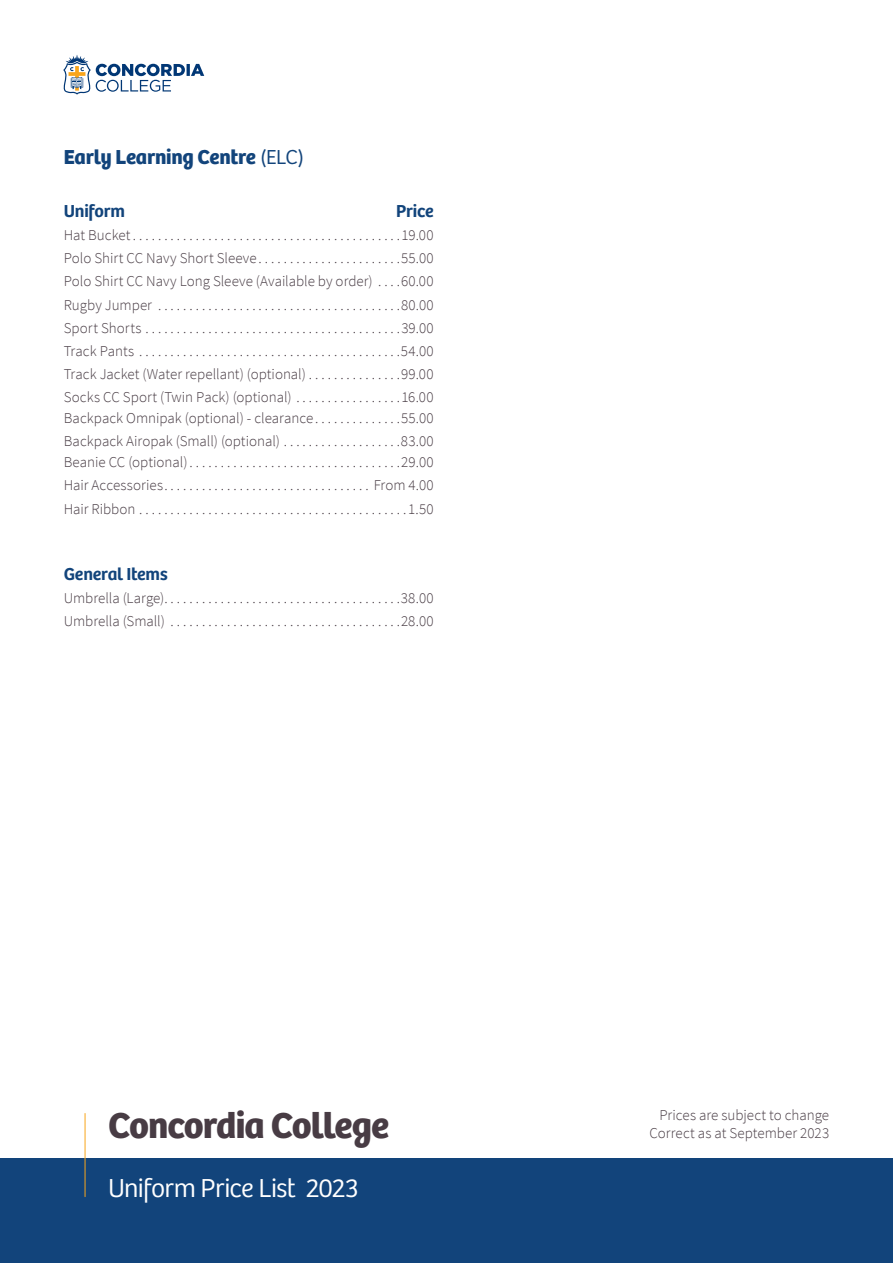
<style>
.page{position:relative;width:893px;height:1263px;background:#fff}
.page>*{position:absolute;margin:0;border:0;box-sizing:border-box;transform-origin:0 0}
.t1{font:700 37.5px "Bree";letter-spacing:-.03em;color:#483c44}
.t2{font:300 27px "Bree";letter-spacing:-.03em;color:#fff}
.t3{font:700 21px "Bree";letter-spacing:-.015em;color:#12447b}
.t4{font:600 18px "Bree";letter-spacing:-.015em;color:#12447b}
.Body{font:300 15px/21px "Source Sans Pro";color:#483c44}
.s1{font-weight:300}
</style>
<div class="page">
<div style="left:0;top:1158px;width:893px;height:105px;background:#12447b"></div>
<hr style="left:85px;top:1113px;width:1px;height:84px;background:#f9a51b">
<svg style="left:63px;top:55px;width:141px;height:40px"></svg>
<h1 class="t3" style="left:64px;top:140px;width:242px">Early Learning Centre <span class="s1">(ELC)</span></h1>
<h2 class="t4" style="left:64px;top:197px;width:63px">Uniform</h2>
<h2 class="t4" style="left:396px;top:197px;width:39px">Price</h2>
<p class="Body" style="left:64px;top:225px;width:371px">Hat Bucket . . . . . . . . . . . . . . . . . . . . . . . . . . . . . . . . . . . . . . . . . . 19.00</p>
<p class="Body" style="left:64px;top:248px;width:371px">Polo Shirt CC Navy Short Sleeve . . . . . . . . . . . . . . . . . . . . . . 55.00</p>
<p class="Body" style="left:64px;top:271px;width:371px">Polo Shirt CC Navy Long Sleeve (Available by order) . . . 60.00</p>
<p class="Body" style="left:64px;top:294px;width:371px">Rugby Jumper . . . . . . . . . . . . . . . . . . . . . . . . . . . . . . . . . . . . . . 80.00</p>
<p class="Body" style="left:64px;top:317px;width:371px">Sport Shorts . . . . . . . . . . . . . . . . . . . . . . . . . . . . . . . . . . . . . . . . 39.00</p>
<p class="Body" style="left:64px;top:340px;width:371px">Track Pants . . . . . . . . . . . . . . . . . . . . . . . . . . . . . . . . . . . . . . . . . 54.00</p>
<p class="Body" style="left:64px;top:363px;width:371px">Track Jacket (Water repellant) (optional) . . . . . . . . . . . . . . . 99.00</p>
<p class="Body" style="left:64px;top:387px;width:371px">Socks CC Sport (Twin Pack) (optional) . . . . . . . . . . . . . . . . 16.00<br>Backpack Omnipak (optional) - clearance . . . . . . . . . . . . . 55.00</p>
<p class="Body" style="left:64px;top:431px;width:371px">Backpack Airopak (Small) (optional) . . . . . . . . . . . . . . . . . . 83.00<br>Beanie CC (optional) . . . . . . . . . . . . . . . . . . . . . . . . . . . . . . . . . 29.00</p>
<p class="Body" style="left:64px;top:475px;width:371px">Hair Accessories . . . . . . . . . . . . . . . . . . . . . . . . . . . . . . . . . From 4.00</p>
<p class="Body" style="left:64px;top:498px;width:371px">Hair Ribbon . . . . . . . . . . . . . . . . . . . . . . . . . . . . . . . . . . . . . . . . . . 1.50</p>
<h2 class="t4" style="left:64px;top:560px;width:105px">General Items</h2>
<p class="Body" style="left:64px;top:588px;width:371px">Umbrella (Large)......................................38.00</p>
<p class="Body" style="left:64px;top:611px;width:371px">Umbrella (Small) . . . . . . . . . . . . . . . . . . . . . . . . . . . . . . . . . . . . 28.00</p>
<h1 class="t1" style="left:108px;top:1096px;width:282px">Concordia College</h1>
<h2 class="t2" style="left:108px;top:1168px;width:253px">Uniform Price List 2023</h2>
<p class="Body" style="left:649px;top:1106px;width:181px;line-height:18px;text-align:right">Prices are subject to change<br>Correct as at September 2023</p>
</div>
